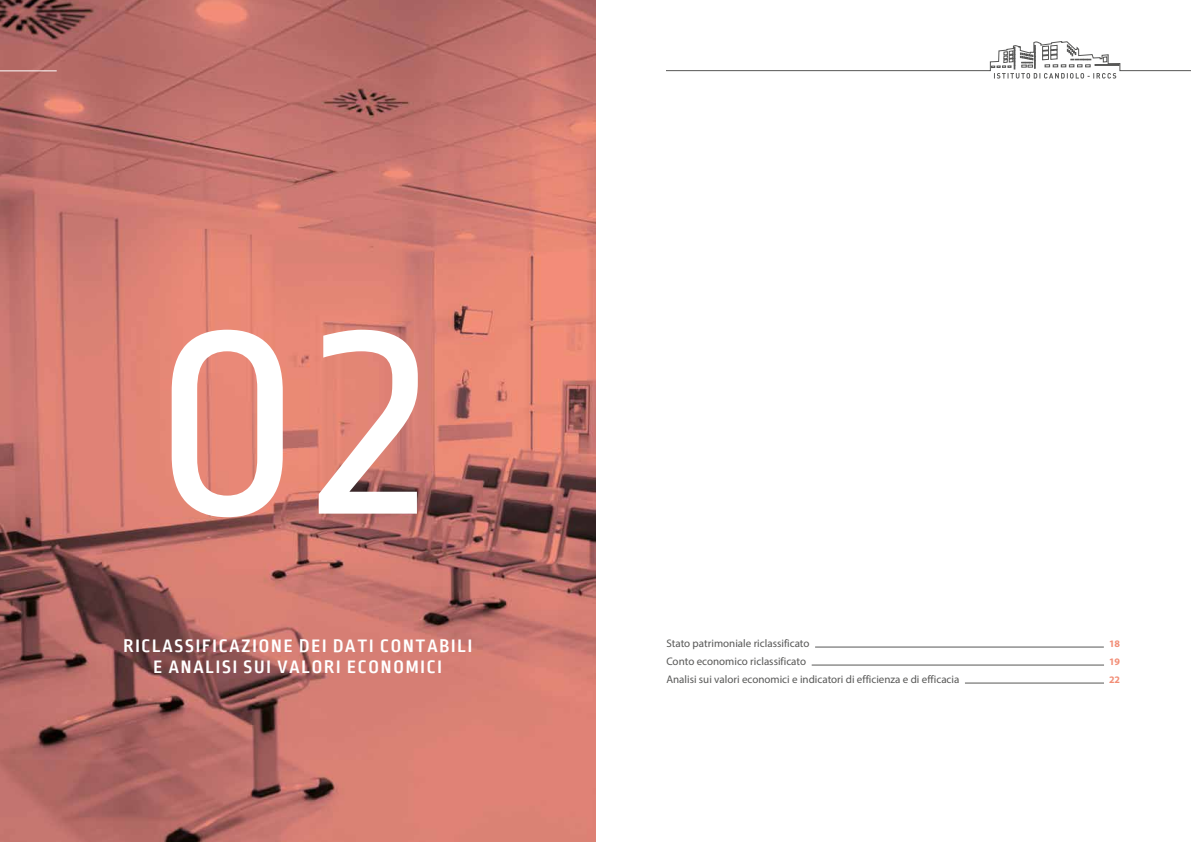
<style>
.page{position:relative;width:1191px;height:842px;background:#fff}
.page>*{position:absolute;margin:0;border:0;box-sizing:border-box;transform-origin:0 0}
.t1{font:300px "Ropa Sans";color:#fff}
.t2{font:700 19px/21px "Ropa Sans W01";letter-spacing:.1em;color:#fff;text-align:center}
.t3{font:11px "Myriad Pro";color:#575756}
.t4{font:700 10px "Myriad Pro";color:#f28e77}
</style>
<div class="page">
<img style="left:0;top:0;width:595px;height:842px">
<svg style="left:666px;top:41px;width:525px;height:38px"></svg>
<hr style="left:815px;top:647px;width:288px;height:1px;background:#575756">
<hr style="left:811px;top:665px;width:293px;height:1px;background:#575756">
<hr style="left:965px;top:683px;width:139px;height:1px;background:#575756">
<hr style="left:0;top:70px;width:57px;height:1px;background:#fff">
<h1 class="t1" style="left:149px;top:261px;width:298px">02</h1>
<h2 class="t2" style="left:123px;top:635px;width:350px">RICLASSIFICAZIONE DEI DATI CONTABILI<br>E ANALISI SUI VALORI ECONOMICI</h2>
<p class="t3" style="left:666px;top:637px;width:145px">Stato patrimoniale riclassificato</p>
<p class="t4" style="left:1109px;top:638px;width:13px">18</p>
<p class="t3" style="left:666px;top:655px;width:141px">Conto economico riclassificato</p>
<p class="t4" style="left:1109px;top:656px;width:13px">19</p>
<p class="t3" style="left:666px;top:673px;width:294px">Analisi sui valori economici e indicatori di efficienza e di efficacia</p>
<p class="t4" style="left:1109px;top:674px;width:13px">22</p>
</div>
